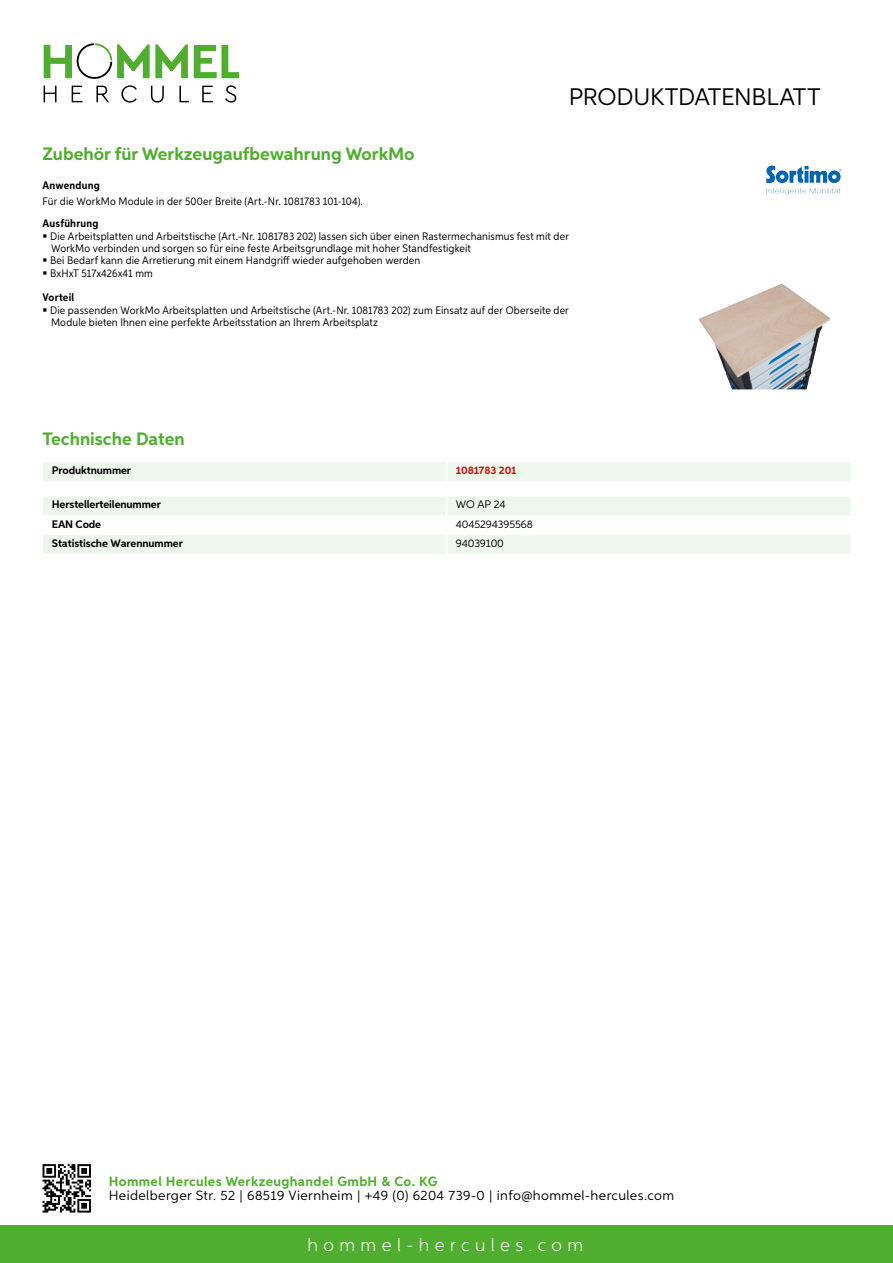
<style>
.page{position:relative;width:893px;height:1263px;background:#fff}
.page>*{position:absolute;margin:0;border:0;box-sizing:border-box;transform-origin:0 0}
.t1{font:24px "Aspira";letter-spacing:-.01em;color:#000}
.t2{font:700 18px "Aspira";color:#50ae2f}
.t3{font:300 18px "Aspira";letter-spacing:.3em;color:#fff}
.t4{font:13.5px "Aspira";letter-spacing:.03em;color:#000}
.t5{font:700 13.5px "Aspira";letter-spacing:.03em;color:#50ae2f}
.t6{font:10.95px/12.5px "Aspira Nar";letter-spacing:.015em;color:#000}
.t7{font:700 10.95px "Aspira";letter-spacing:-.01em;color:#000}
.t8{font:10.95px "Aspira";letter-spacing:-.01em;color:#000}
.t9{font:700 10.95px "Aspira Nar";letter-spacing:.02em;color:#000}
.t10{font:700 10.95px "Aspira";letter-spacing:-.01em;color:#cd1013}
</style>
<div class="page">
<div style="left:0;top:1226px;width:893px;height:37px;background:#50ae2f"></div>
<svg style="left:43px;top:1164px;width:48px;height:48px"></svg>
<svg style="left:194px;top:45px;width:45px;height:33px"></svg>
<svg style="left:44px;top:43px;width:144px;height:36px"></svg>
<svg style="left:44px;top:86px;width:13px;height:16px"></svg>
<svg style="left:72px;top:86px;width:10px;height:16px"></svg>
<svg style="left:96px;top:86px;width:13px;height:16px"></svg>
<svg style="left:121px;top:85px;width:16px;height:18px"></svg>
<svg style="left:151px;top:86px;width:13px;height:17px"></svg>
<svg style="left:179px;top:86px;width:10px;height:16px"></svg>
<svg style="left:202px;top:86px;width:11px;height:16px"></svg>
<svg style="left:225px;top:85px;width:11px;height:18px"></svg>
<div style="left:43px;top:462px;width:807px;height:19px;background:#eef7eb"></div>
<hr style="left:445px;top:462px;width:3px;height:19px;background:#fff">
<svg style="left:43px;top:497px;width:807px;height:57px"></svg>
<hr style="left:445px;top:535px;width:3px;height:19px;background:#fff">
<img style="left:699px;top:283px;width:132px;height:106px">
<img style="left:766px;top:166px;width:43px;height:17px">
<h1 class="t1" style="left:569px;top:82px;width:253px">Produktdatenblatt</h1>
<h2 class="t2" style="left:43px;top:142px;width:374px">Zubehör für Werkzeugaufbewahrung WorkMo</h2>
<p class="t9" style="left:43px;top:179px;width:59px">Anwendung</p>
<p class="t6" style="left:43px;top:194px;width:322px">Für die WorkMo Module in der 500er Breite (Art.-Nr. 1081783 101-104).</p>
<p class="t9" style="left:43px;top:216px;width:58px">Ausführung</p>
<p class="t6" style="left:50px;top:229px;width:520px">Die Arbeitsplatten und Arbeitstische (Art.-Nr. 1081783 202) lassen sich über einen Rastermechanismus fest mit der WorkMo verbinden und sorgen so für eine feste Arbeitsgrundlage mit hoher Standfestigkeit<br>Bei Bedarf kann die Arretierung mit einem Handgriff wieder aufgehoben werden<br>BxHxT 517x426x41 mm</p>
<p class="t9" style="left:43px;top:291px;width:33px">Vorteil</p>
<p class="t6" style="left:50px;top:304px;width:520px;line-height:12px">Die passenden WorkMo Arbeitsplatten und Arbeitstische (Art.-Nr. 1081783 202) zum Einsatz auf der Oberseite der<br>Module bieten Ihnen eine perfekte Arbeitsstation an Ihrem Arbeitsplatz</p>
<h2 class="t2" style="left:43px;top:428px;width:144px">Technische Daten</h2>
<p class="t7" style="left:52px;top:463px;width:81px">Produktnummer</p>
<p class="t10" style="left:456px;top:463px;width:62px">1081783 201</p>
<p class="t7" style="left:52px;top:498px;width:111px">Herstellerteilenummer</p>
<p class="t8" style="left:456px;top:498px;width:51px">WO AP 24</p>
<p class="t7" style="left:52px;top:517px;width:51px">EAN Code</p>
<p class="t8" style="left:456px;top:517px;width:78px">4045294395568</p>
<p class="t7" style="left:52px;top:536px;width:132px">Statistische Warennummer</p>
<p class="t8" style="left:456px;top:536px;width:50px">94039100</p>
<p class="t5" style="left:109px;top:1172px;width:330px">Hommel Hercules Werkzeughandel GmbH &amp; Co. KG</p>
<p class="t4" style="left:109px;top:1187px;width:567px">Heidelberger Str. 52 | 68519 Viernheim | +49 (0) 6204 739-0 | info@hommel-hercules.com</p>
<h2 class="t3" style="left:307px;top:1234px;width:277px">hommel-hercules.com</h2>
</div>
